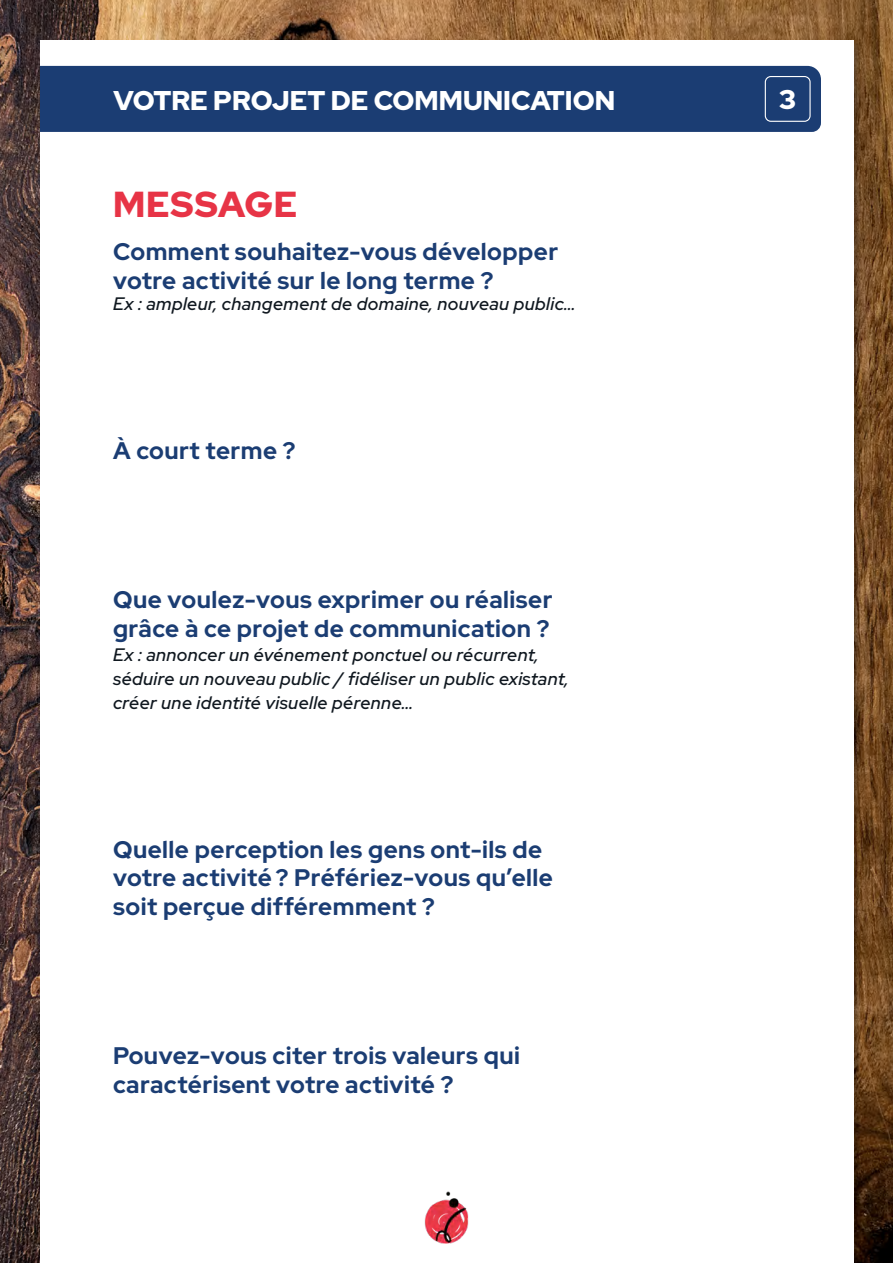
<style>
.page{position:relative;width:893px;height:1263px;background:#fff}
.page>*{position:absolute;margin:0;border:0;box-sizing:border-box;transform-origin:0 0}
.t1{font:900 36px "Red Hat Display";letter-spacing:.02em;color:#e73446}
.t2{font:900 27px "Red Hat Display";color:#fff}
.t3{font:800 24px/28.8px "Red Hat Display";letter-spacing:.02em;color:#1b3d73}
.t4{font:italic 500 18px/24px "Red Hat Display";letter-spacing:.02em;color:#101820}
</style>
<div class="page">
<img style="left:0;top:0;width:893px;height:1263px">
<div style="left:40px;top:40px;width:813px;height:1223px;background:#fff"></div>
<img style="left:424px;top:1191px;width:45px;height:53px">
<div style="left:40px;top:66px;width:781px;height:66px;background:#1b3d73"></div>
<div style="left:765px;top:76px;width:46px;height:46px;border:1px solid #fff;border-radius:6px"></div>
<p class="t2" style="left:113px;top:82px;width:503px">VOTRE PROJET DE COMMUNICATION</p>
<p class="t2" style="left:779px;top:82px;width:18px">3</p>
<h1 class="t1" style="left:113px;top:180px;width:186px">MESSAGE</h1>
<p class="t3" style="left:113px;top:237px;width:447px">Comment souhaitez-vous développer votre activité sur le long terme ?</p>
<p class="t4" style="left:113px;top:292px;width:464px">Ex : ampleur, changement de domaine, nouveau public…</p>
<p class="t3" style="left:113px;top:436px;width:184px">À court terme ?</p>
<p class="t3" style="left:113px;top:584px;width:441px">Que voulez-vous exprimer ou réaliser grâce à ce projet de communication ?</p>
<p class="t4" style="left:113px;top:642px;width:457px">Ex : annoncer un événement ponctuel ou récurrent, séduire un nouveau public / fidéliser un public existant, créer une identité visuelle pérenne…</p>
<p class="t3" style="left:113px;top:834px;width:441px">Quelle perception les gens ont-ils de votre activité ? Préfériez-vous qu’elle soit perçue différemment ?</p>
<p class="t3" style="left:113px;top:1040px;width:408px">Pouvez-vous citer trois valeurs qui caractérisent votre activité ?</p>
</div>
